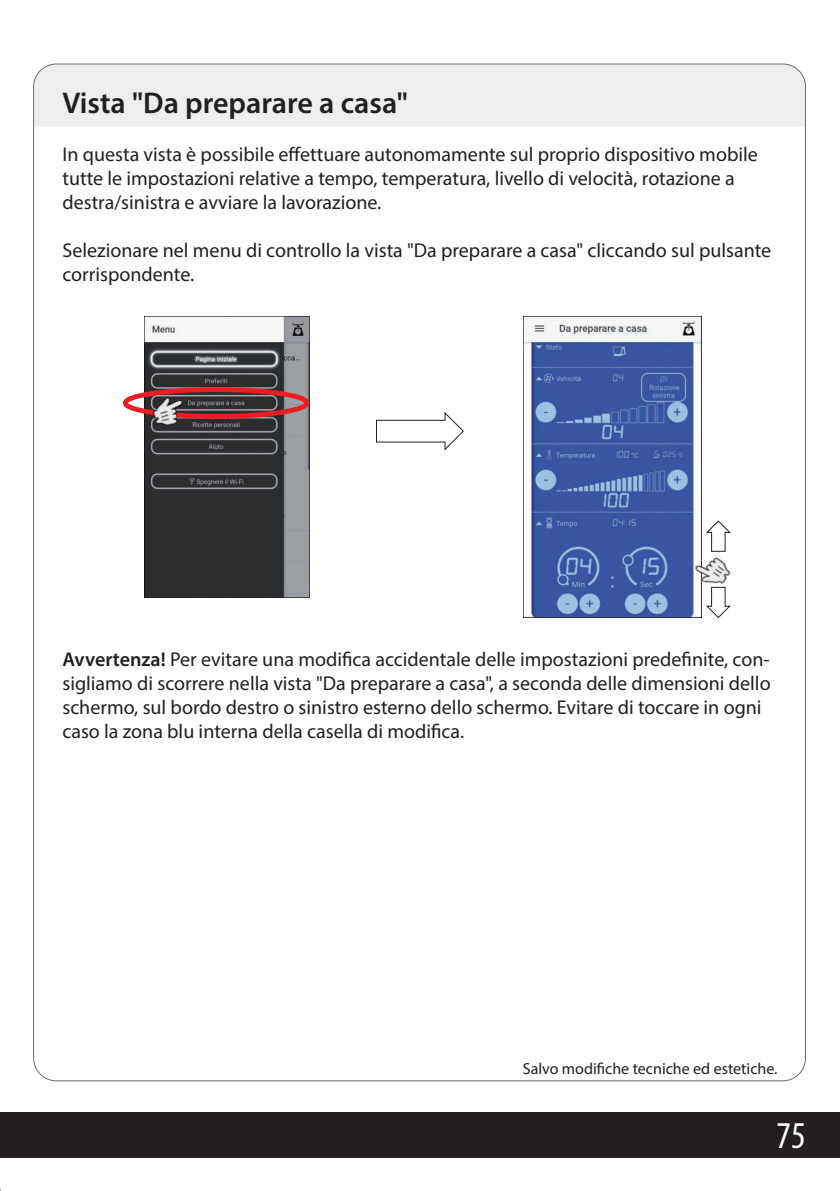
<style>
.page{position:relative;width:840px;height:1191px;background:#fff}
.page>*{position:absolute;margin:0;border:0;box-sizing:border-box;transform-origin:0 0}
.t1{font:condensed 38px "Myriad Pro";color:#fff}
.t2{font:600 30px "Myriad Pro";color:#231f20}
.t3{font:20px/24px "Myriad Pro";color:#231f20}
.t4{font:16px "Myriad Pro";color:#231f20}
.s1{font-weight:600}
</style>
<div class="page">
<div style="left:35px;top:64px;width:770px;height:63px;background:#edeeef"></div>
<div style="left:0;top:1112px;width:839px;height:45px;background:#231f20"></div>
<img style="left:145px;top:316px;width:164px;height:281px">
<img style="left:523px;top:316px;width:178px;height:301px">
<svg style="left:376px;top:412px;width:88px;height:39px"></svg>
<div style="left:123px;top:387px;width:186px;height:32px;border:5px solid #ee1d23;border-radius:50%"></div>
<img style="left:146px;top:392px;width:43px;height:40px">
<img style="left:690px;top:548px;width:41px;height:44px">
<svg style="left:705px;top:586px;width:25px;height:32px"></svg>
<svg style="left:705px;top:520px;width:25px;height:32px"></svg>
<h2 class="t2" style="left:62px;top:84px;width:347px">Vista "Da preparare a casa"</h2>
<p class="t3" style="left:62px;top:142px;width:696px">In questa vista è possibile effettuare autonomamente sul proprio dispositivo mobile tutte le impostazioni relative a tempo, temperatura, livello di velocità, rotazione a destra/sinistra e avviare la lavorazione.</p>
<p class="t3" style="left:62px;top:238px;width:710px">Selezionare nel menu di controllo la vista "Da preparare a casa" cliccando sul pulsante corrispondente.</p>
<p class="t3" style="left:62px;top:646px;width:709px"><span class="s1">Avvertenza!</span> Per evitare una modifica accidentale delle impostazioni predefinite, con&shy;sigliamo di scorrere nella vista "Da preparare a casa", a seconda delle dimensioni dello schermo, sul bordo destro o sinistro esterno dello schermo. Evitare di toccare in ogni caso la zona blu interna della casella di modifica.</p>
<p class="t4" style="left:522px;top:1059px;width:256px">Salvo modifiche tecniche ed estetiche.</p>
<h1 class="t1" style="left:776px;top:1112px;width:31px">75</h1>
</div>
